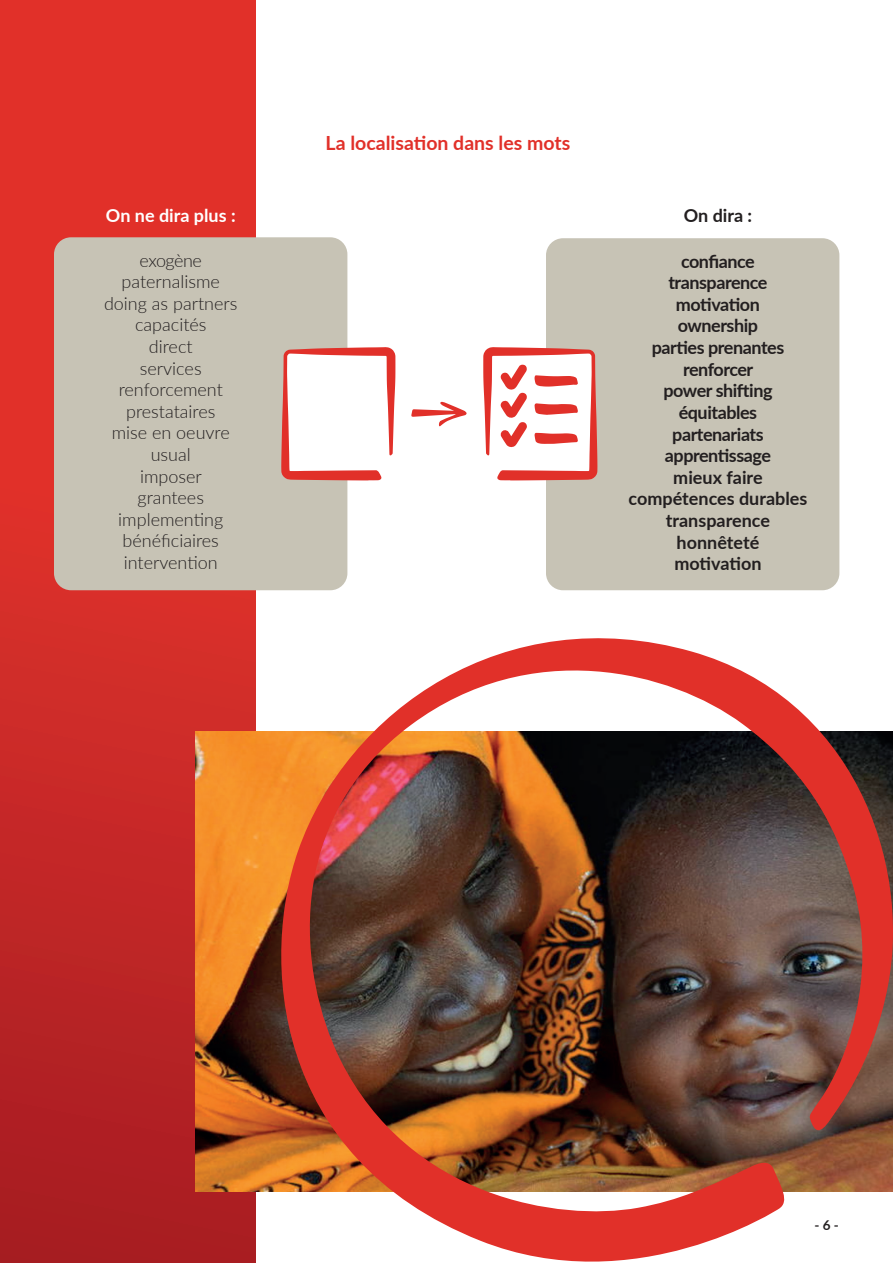
<style>
.page{position:relative;width:893px;height:1263px;background:#fff}
.page>*{position:absolute;margin:0;border:0;box-sizing:border-box;transform-origin:0 0}
.t1{font:700 19.5px "Lato";color:#e13029}
.t2{font:700 18px/21.6px "Lato";letter-spacing:-.025em;color:#231f20;text-align:center}
.t3{font:300 18px/21.6px "Lato";color:#231f20;text-align:center}
.t4{font:700 18px "Lato";color:#fff}
.t5{font:700 13.5px "Lato";color:#231f20}
</style>
<div class="page">
<div style="left:0;top:0;width:255px;height:1263px;background:linear-gradient(to bottom,#ef352b,#ae2024)"></div>
<div style="left:546px;top:238px;width:293px;height:352px;background:#c7c3b5;border-radius:17px"></div>
<div style="left:54px;top:237px;width:293px;height:353px;background:#c7c3b5;border-radius:17px"></div>
<img style="left:196px;top:731px;width:85px;height:460px">
<img style="left:281px;top:638px;width:612px;height:623px">
<svg style="left:483px;top:347px;width:114px;height:133px"></svg>
<svg style="left:281px;top:347px;width:114px;height:133px"></svg>
<svg style="left:411px;top:401px;width:56px;height:26px"></svg>
<p class="t1" style="left:326px;top:129px;width:246px">La localisation dans les mots</p>
<p class="t4" style="left:106px;top:202px;width:131px">On ne dira plus :</p>
<p class="t2" style="left:684px;top:204px;width:70px">On dira :</p>
<p class="t3" style="left:104px;top:249px;width:135px">exogène paternalisme doing as partners capacités<br>direct<br>services renforcement prestataires<br>mise en oeuvre usual<br>imposer<br>grantees implementing bénéficiaires intervention</p>
<p class="t2" style="left:629px;top:250px;width:180px">confiance<br>transparence motivation<br>ownership<br>parties prenantes renforcer<br>power shifting équitables<br>partenariats apprentissage<br>mieux faire compétences durables transparence honnêteté<br>motivation</p>
<p class="t5" style="left:814px;top:1215px;width:26px">- 6 -</p>
</div>
